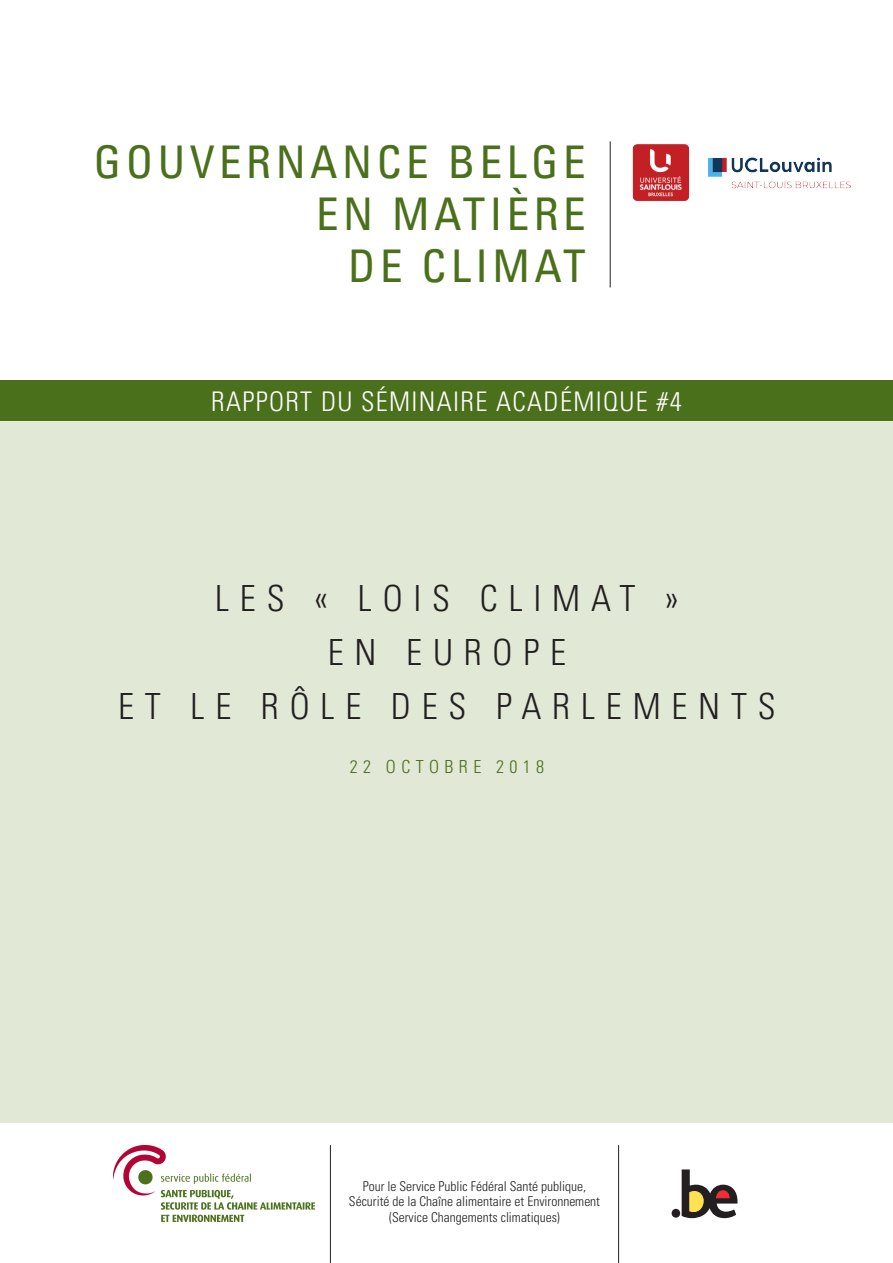
<style>
.page{position:relative;width:893px;height:1263px;background:#fff}
.page>*{position:absolute;margin:0;border:0;box-sizing:border-box;transform-origin:0 0}
.t1{font:condensed 45px/51.8px "Univers";letter-spacing:.1em;color:#4b701c;text-align:right}
.t2{font:300 condensed 36px/54px "Univers";letter-spacing:.3em;color:#231f20;text-align:center}
.t3{font:300 condensed 27px "Univers";letter-spacing:.05em;color:#fff}
.t4{font:300 condensed 18px "Univers";letter-spacing:.3em;color:#4b701c}
.t5{font:300 condensed 13.5px/15.5px "Univers";color:#231f20;text-align:center}
</style>
<div class="page">
<div style="left:0;top:421px;width:893px;height:702px;background:#e1e8d6"></div>
<hr style="left:610px;top:141px;width:1px;height:146px;background:#231f20">
<hr style="left:330px;top:1145px;width:1px;height:118px;background:#231f20">
<div style="left:0;top:381px;width:893px;height:40px;background:#4b701c"></div>
<div style="left:672px;top:1209px;width:8px;height:9px;background:#231f20;border-radius:50%"></div>
<svg style="left:682px;top:1169px;width:55px;height:49px"></svg>
<img style="left:114px;top:1145px;width:200px;height:76px">
<hr style="left:618px;top:1145px;width:1px;height:118px;background:#231f20">
<img style="left:632px;top:144px;width:219px;height:57px">
<h1 class="t1" style="left:94px;top:135px;width:494px">GOUVERNANCE BELGE<br>EN MATIÈRE<br>DE CLIMAT</h1>
<h3 class="t3" style="left:211px;top:386px;width:472px">RAPPORT DU SÉMINAIRE ACADÉMIQUE #4</h3>
<h2 class="t2" style="left:118px;top:570px;width:659px">LES « LOIS CLIMAT »<br>EN EUROPE<br>ET LE RÔLE DES PARLEMENTS</h2>
<h3 class="t4" style="left:350px;top:755px;width:196px">22 OCTOBRE 2018</h3>
<p class="t5" style="left:349px;top:1178px;width:253px">Pour le Service Public Fédéral Santé publique,<br>Sécurité de la Chaîne alimentaire et Environnement (Service Changements climatiques)</p>
</div>
